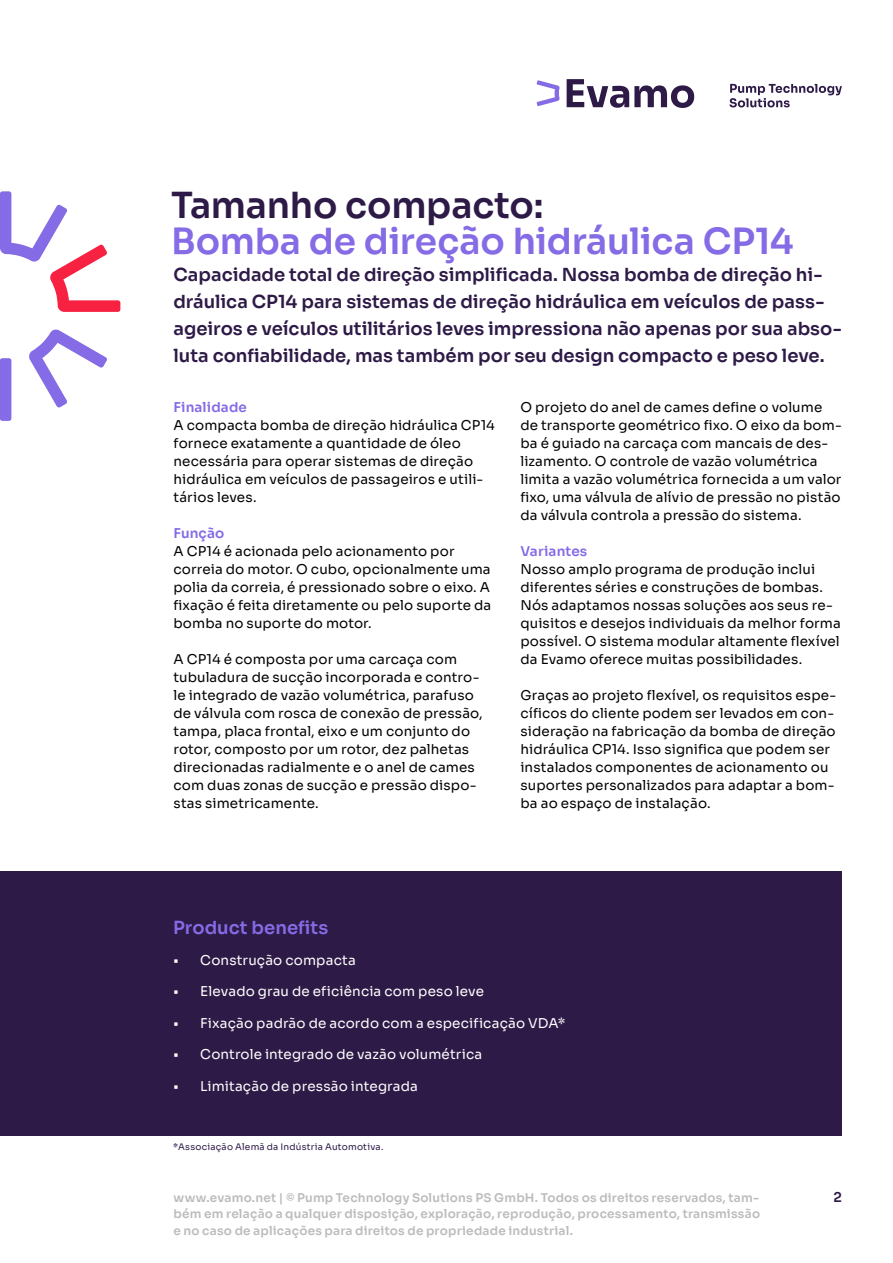
<style>
.page{position:relative;width:893px;height:1263px;background:#fff}
.page>*{position:absolute;margin:0;border:0;box-sizing:border-box;transform-origin:0 0}
.t1{font:600 36px/36px "Sora";letter-spacing:-.005em;color:#856be5}
.t2{font:600 18px "Sora";color:#2e1a47}
.t3{font:600 18px "Sora";color:#856be5}
.t4{font:13.5px "Sora";letter-spacing:.01em;color:#000}
.t5{font:13.5px "Sora";letter-spacing:.01em;color:#fff}
.t6{font:600 13.5px "Sora";letter-spacing:.01em;color:#856be5}
.t7{font:600 13.5px "Sora";color:#2e1a47}
.t8{font:600 12px "Sora";letter-spacing:.015em;color:#bbbcbc}
.t9{font:9px "Sora";letter-spacing:.025em;color:#2e1a47}
.s1{color:#2e1a47}
</style>
<div class="page">
<div style="left:0;top:871px;width:842px;height:264px;background:#2e1a47"></div>
<svg style="left:0;top:191px;width:120px;height:121px"></svg>
<svg style="left:29px;top:329px;width:78px;height:79px"></svg>
<div style="left:0;top:358px;width:11px;height:63px;background:#856be5;border-radius:3px"></div>
<svg style="left:567px;top:79px;width:127px;height:29px"></svg>
<svg style="left:729px;top:84px;width:113px;height:23px"></svg>
<svg style="left:537px;top:80px;width:23px;height:26px"></svg>
<p class="t1" style="left:171px;top:184px;width:624px"><span class="s1">Tamanho compacto:<br></span>Bomba de direção hidráulica CP14</p>
<p class="t2" style="left:173px;top:260px;width:650px">Capacidade total de direção simplificada. Nossa bomba de direção hi-</p>
<p class="t2" style="left:173px;top:287px;width:652px">dráulica CP14 para sistemas de direção hidráulica em veículos de pass-</p>
<p class="t2" style="left:173px;top:314px;width:670px">ageiros e veículos utilitários leves impressiona não apenas por sua abso-</p>
<p class="t2" style="left:173px;top:341px;width:653px">luta confiabilidade, mas também por seu design compacto e peso leve.</p>
<p class="t6" style="left:173px;top:396px;width:75px">Finalidade</p>
<p class="t4" style="left:173px;top:414px;width:323px">A compacta bomba de direção hidráulica CP14</p>
<p class="t4" style="left:173px;top:432px;width:289px">fornece exatamente a quantidade de óleo</p>
<p class="t4" style="left:173px;top:450px;width:301px">necessária para operar sistemas de direção</p>
<p class="t4" style="left:173px;top:468px;width:311px">hidráulica em veículos de passageiros e utili-</p>
<p class="t4" style="left:173px;top:486px;width:85px">tários leves.</p>
<p class="t6" style="left:173px;top:522px;width:52px">Função</p>
<p class="t4" style="left:173px;top:540px;width:283px">A CP14 é acionada pelo acionamento por</p>
<p class="t4" style="left:173px;top:558px;width:319px">correia do motor. O cubo, opcionalmente uma</p>
<p class="t4" style="left:173px;top:576px;width:318px">polia da correia, é pressionado sobre o eixo. A</p>
<p class="t4" style="left:173px;top:594px;width:319px">fixação é feita diretamente ou pelo suporte da</p>
<p class="t4" style="left:173px;top:612px;width:200px">bomba no suporte do motor.</p>
<p class="t4" style="left:173px;top:648px;width:285px">A CP14 é composta por uma carcaça com</p>
<p class="t4" style="left:173px;top:666px;width:308px">tubuladura de sucção incorporada e contro-</p>
<p class="t4" style="left:173px;top:684px;width:302px">le integrado de vazão volumétrica, parafuso</p>
<p class="t4" style="left:173px;top:702px;width:311px">de válvula com rosca de conexão de pressão,</p>
<p class="t4" style="left:173px;top:720px;width:298px">tampa, placa frontal, eixo e um conjunto do</p>
<p class="t4" style="left:173px;top:738px;width:297px">rotor, composto por um rotor, dez palhetas</p>
<p class="t4" style="left:173px;top:756px;width:303px">direcionadas radialmente e o anel de cames</p>
<p class="t4" style="left:173px;top:774px;width:305px">com duas zonas de sucção e pressão dispo-</p>
<p class="t4" style="left:173px;top:792px;width:147px">stas simetricamente.</p>
<p class="t4" style="left:520px;top:396px;width:303px">O projeto do anel de cames define o volume</p>
<p class="t4" style="left:520px;top:414px;width:323px">de transporte geométrico fixo. O eixo da bom-</p>
<p class="t4" style="left:520px;top:432px;width:309px">ba é guiado na carcaça com mancais de des-</p>
<p class="t4" style="left:520px;top:450px;width:299px">lizamento. O controle de vazão volumétrica</p>
<p class="t4" style="left:520px;top:468px;width:322px">limita a vazão volumétrica fornecida a um valor</p>
<p class="t4" style="left:520px;top:486px;width:322px">fixo, uma válvula de alívio de pressão no pistão</p>
<p class="t4" style="left:520px;top:504px;width:283px">da válvula controla a pressão do sistema.</p>
<p class="t6" style="left:520px;top:540px;width:68px">Variantes</p>
<p class="t4" style="left:520px;top:558px;width:296px">Nosso amplo programa de produção inclui</p>
<p class="t4" style="left:520px;top:576px;width:304px">diferentes séries e construções de bombas.</p>
<p class="t4" style="left:520px;top:594px;width:314px">Nós adaptamos nossas soluções aos seus re-</p>
<p class="t4" style="left:520px;top:612px;width:322px">quisitos e desejos individuais da melhor forma</p>
<p class="t4" style="left:520px;top:630px;width:321px">possível. O sistema modular altamente flexível</p>
<p class="t4" style="left:520px;top:648px;width:283px">da Evamo oferece muitas possibilidades.</p>
<p class="t4" style="left:520px;top:684px;width:317px">Graças ao projeto flexível, os requisitos espe-</p>
<p class="t4" style="left:520px;top:702px;width:315px">cíficos do cliente podem ser levados em con-</p>
<p class="t4" style="left:520px;top:720px;width:317px">sideração na fabricação da bomba de direção</p>
<p class="t4" style="left:520px;top:738px;width:311px">hidráulica CP14. Isso significa que podem ser</p>
<p class="t4" style="left:520px;top:756px;width:309px">instalados componentes de acionamento ou</p>
<p class="t4" style="left:520px;top:774px;width:316px">suportes personalizados para adaptar a bom-</p>
<p class="t4" style="left:520px;top:792px;width:192px">ba ao espaço de instalação.</p>
<p class="t3" style="left:173px;top:913px;width:156px">Product benefits</p>
<p class="t5" style="left:173px;top:949px;width:184px">• Construção compacta</p>
<p class="t5" style="left:173px;top:980px;width:312px">• Elevado grau de eficiência com peso leve</p>
<p class="t5" style="left:173px;top:1012px;width:394px">• Fixação padrão de acordo com a especificação VDA*</p>
<p class="t5" style="left:173px;top:1043px;width:310px">• Controle integrado de vazão volumétrica</p>
<p class="t5" style="left:173px;top:1075px;width:246px">• Limitação de pressão integrada</p>
<p class="t9" style="left:173px;top:1139px;width:212px">*Associação Alemã da Indústria Automotiva.</p>
<p class="t8" style="left:173px;top:1187px;width:587px">www.evamo.net | © Pump Technology Solutions PS GmbH. Todos os direitos reservados, tam-</p>
<p class="t8" style="left:173px;top:1204px;width:588px">bém em relação a qualquer disposição, exploração, reprodução, processamento, transmissão</p>
<p class="t8" style="left:173px;top:1220px;width:401px">e no caso de aplicações para direitos de propriedade industrial.</p>
<p class="t7" style="left:833px;top:1186px;width:10px">2</p>
</div>
